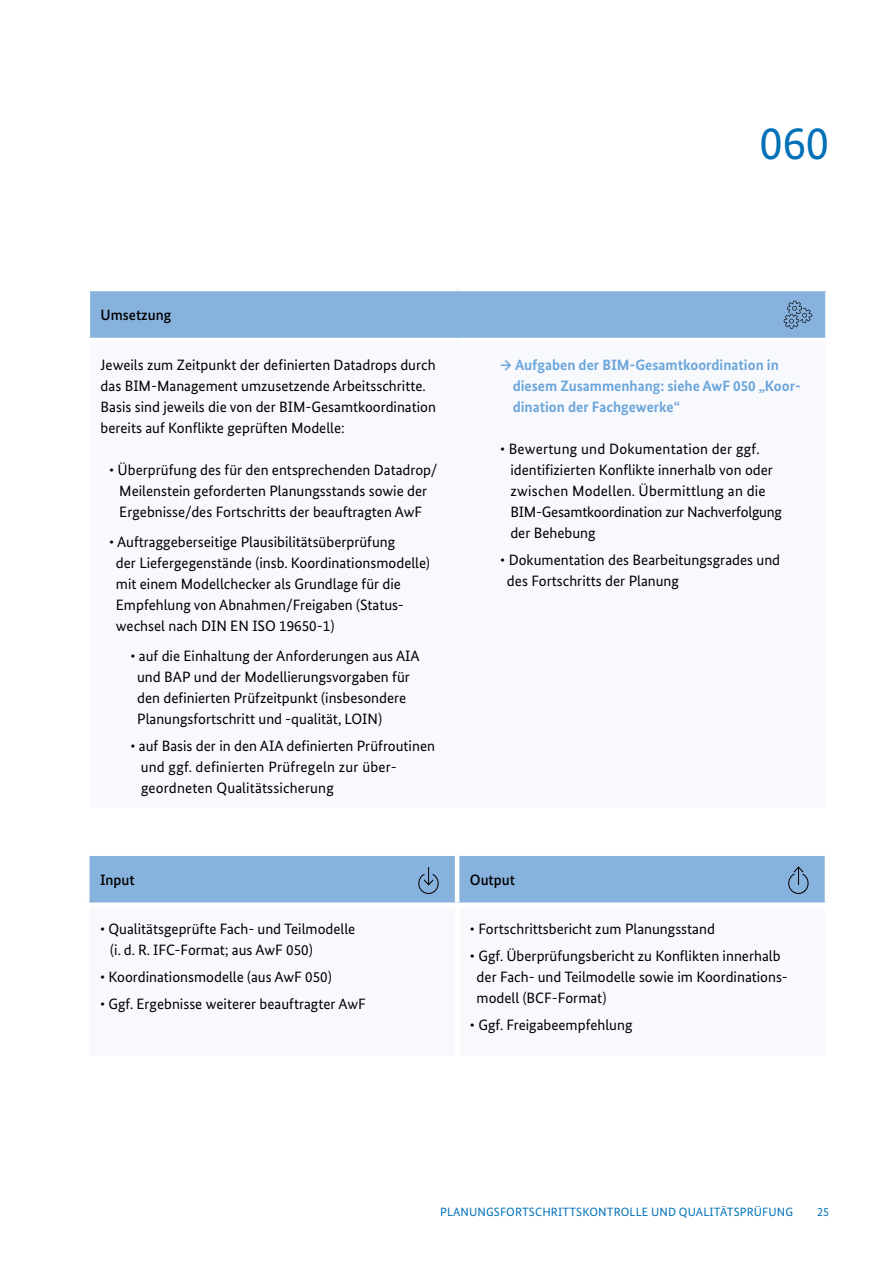
<style>
.page{position:relative;width:893px;height:1263px;background:#fff}
.page>*{position:absolute;margin:0;border:0;box-sizing:border-box;transform-origin:0 0}
.t1{font:46.5px "Bundes Sans";color:#0071b8}
.t2{font:15px/21px "Bundes Sans";color:#000}
.t3{font:700 15px/21px "Bundes Sans";color:#6ca6db}
.t4{font:500 15px "Bundes Sans";color:#000}
.t5{font:12px "Bundes Sans";letter-spacing:.01em;color:#0071b8}
</style>
<div class="page">
<div style="left:88px;top:289px;width:739px;height:51px;background:#87b2dd"></div>
<hr style="left:86px;top:338px;width:372px;height:4px;background:#fff">
<hr style="left:458px;top:338px;width:372px;height:4px;background:#fff">
<hr style="left:86px;top:291px;width:4px;height:47px;background:#fff">
<hr style="left:86px;top:287px;width:372px;height:4px;background:#fff">
<hr style="left:458px;top:287px;width:372px;height:4px;background:#fff">
<div style="left:825px;top:291px;width:5px;height:47px;background:#fff"></div>
<svg style="left:87px;top:854px;width:740px;height:50px;background:#90b7de"></svg>
<svg style="left:784px;top:301px;width:28px;height:28px"></svg>
<p class="t4" style="left:101px;top:307px;width:72px">Umsetzung</p>
<p class="t2" style="left:101px;top:354px;width:337px">Jeweils zum Zeitpunkt der definierten Datadrops durch das BIM-Management umzusetzende Arbeitsschritte.<br>Basis sind jeweils die von der BIM-Gesamtkoordination bereits auf Konflikte geprüften Modelle:</p>
<p class="t2" style="left:109px;top:459px;width:330px;text-align:center">• Überprüfung des für den entsprechenden Datadrop/<br>Meilenstein geforderten Planungsstands sowie der<br>Ergebnisse/des Fortschritts der beauftragten AwF</p>
<p class="t2" style="left:116px;top:531px;width:316px;text-indent:-7px">• Auftraggeberseitige Plausibilitätsüberprüfung<br>der Liefergegenstände (insb. Koordinationsmodelle) mit einem Modellchecker als Grundlage für die Empfehlung von Abnahmen/Freigaben (Status&shy;wechsel nach DIN EN ISO 19650-1)</p>
<p class="t2" style="left:137px;top:645px;width:284px;text-indent:-7px">• auf die Einhaltung der Anforderungen aus AIA und BAP und der Modellierungsvorgaben für den definierten Prüfzeitpunkt (insbesondere Planungsfortschritt und -qualität, LOIN)</p>
<p class="t2" style="left:141px;top:735px;width:296px;text-indent:-10px">• auf Basis der in den AIA definierten Prüfroutinen und ggf. definierten Prüfregeln zur über&shy;geordneten Qualitätssicherung</p>
<h1 class="t1" style="left:759px;top:117px;width:71px">060</h1>
<p class="t3" style="left:513px;top:354px;width:290px;text-indent:-12px">→ Aufgaben der BIM-Gesamtkoordination in diesem Zusammenhang: siehe AwF 050 „Koor&shy;dination der Fachgewerke“</p>
<p class="t2" style="left:510px;top:438px;width:273px;text-indent:-10px">• Bewertung und Dokumentation der ggf. identifizierten Konflikte innerhalb von oder zwischen Modellen. Übermittlung an die BIM-Gesamtkoordination zur Nachverfolgung der Behebung</p>
<p class="t2" style="left:507px;top:549px;width:275px;text-indent:-7px">• Dokumentation des Bearbeitungsgrades und des Fortschritts der Planung</p>
<p class="t4" style="left:100px;top:871px;width:36px">Input</p>
<p class="t4" style="left:470px;top:871px;width:47px">Output</p>
<p class="t2" style="left:110px;top:918px;width:247px;text-indent:-10px">• Qualitätsgeprüfte Fach- und Teilmodelle (i. d. R. IFC-Format; aus AwF 050)</p>
<p class="t2" style="left:100px;top:966px;width:233px">• Koordinationsmodelle (aus AwF 050)</p>
<p class="t2" style="left:100px;top:993px;width:267px">• Ggf. Ergebnisse weiterer beauftragter AwF</p>
<p class="t2" style="left:470px;top:918px;width:247px">• Fortschrittsbericht zum Planungsstand</p>
<p class="t2" style="left:477px;top:945px;width:313px;text-indent:-7px">• Ggf. Überprüfungsbericht zu Konflikten innerhalb der Fach- und Teilmodelle sowie im Koordinations&shy;modell (BCF-Format)</p>
<p class="t2" style="left:470px;top:1014px;width:164px">• Ggf. Freigabeempfehlung</p>
<p class="t5" style="left:440px;top:1205px;width:355px">PLANUNGSFORTSCHRITTSKONTROLLE UND QUALITÄTSPRÜFUNG</p>
<p class="t5" style="left:817px;top:1205px;width:13px">25</p>
</div>
